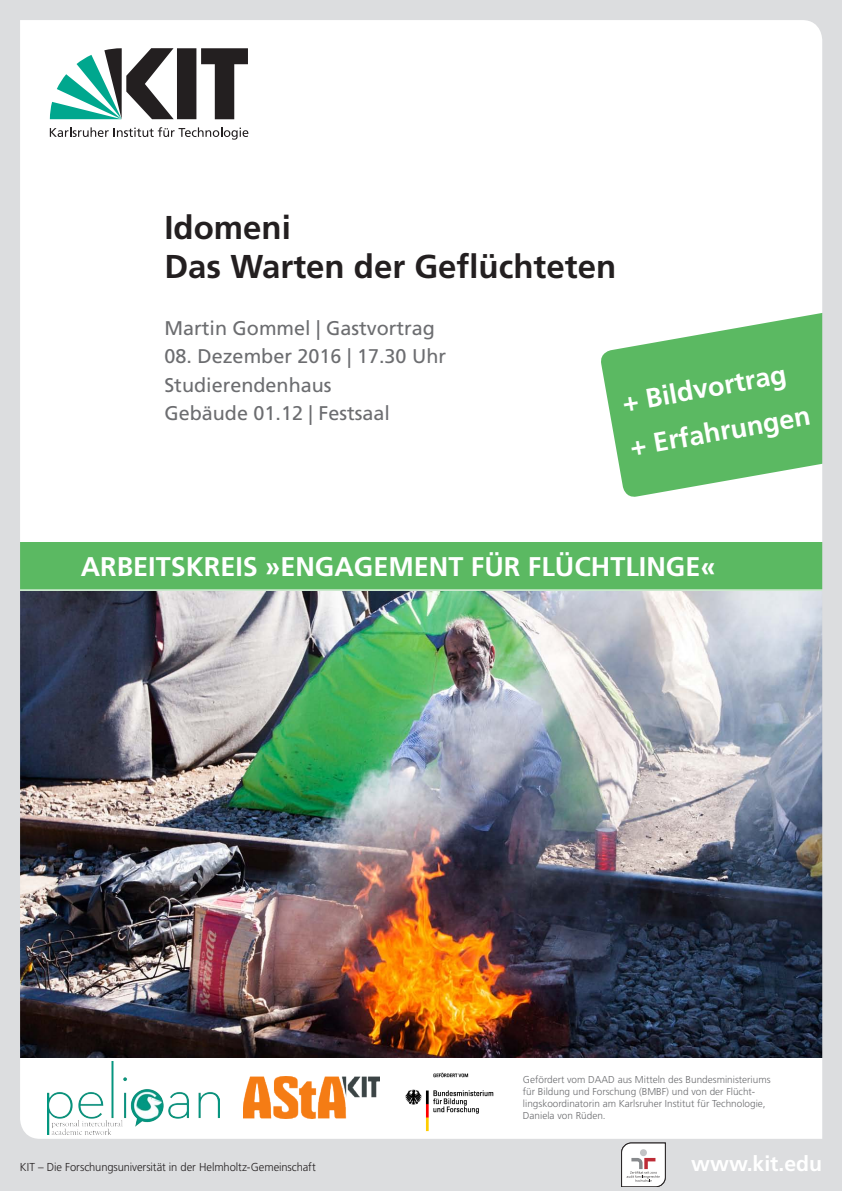
<style>
.page{position:relative;width:842px;height:1191px;background:#fff}
.page>*{position:absolute;margin:0;border:0;box-sizing:border-box;transform-origin:0 0}
.Titel{font:700 33px "Frutiger LT Std";color:#231f20}
.Slogan{font:700 27px "Frutiger LT Std";color:#fff}
.Titel-2{font:700 27px "Frutiger LT Std";color:#fff}
.t1{font:700 21.2px "Frutiger LT Std";color:#fff}
.Titel-3{font:19.8px/28.3px "Frutiger LT Std";color:#6c6d70}
.t2{font:300 11.5px "Frutiger LT Std";letter-spacing:-.01em;color:#231f20}
.Slogan-2{font:300 10px/12px "Frutiger LT Std";color:#6c6d70}
</style>
<div class="page">
<img style="left:0;top:0;width:842px;height:1191px">
<svg style="left:621px;top:1142px;width:44px;height:45px"></svg>
<svg style="left:50px;top:48px;width:198px;height:71px"></svg>
<svg style="left:50px;top:127px;width:198px;height:12px"></svg>
<p class="Titel" style="left:164px;top:208px;width:128px">Idomeni</p>
<p class="Titel" style="left:164px;top:247px;width:453px">Das Warten der Geflüchteten</p>
<p class="Titel-3" style="left:164px;top:314px;width:272px">Martin Gommel | Gastvortrag</p>
<p class="Titel-3" style="left:164px;top:342px;width:283px">08. Dezember 2016 | 17.30 Uhr<br>Studierendenhaus<br>Gebäude 01.12 | Festsaal</p>
<p class="Titel-2" style="left:620px;top:387px;width:168px;rotate:-10deg">+ Bildvortrag</p>
<p class="Titel-2" style="left:627px;top:431px;width:184px;rotate:-10deg">+ Erfahrungen</p>
<p class="Slogan" style="left:81px;top:550px;width:636px">ARBEITSKREIS »ENGAGEMENT FÜR FLÜCHTLINGE«</p>
<p class="Slogan-2" style="left:523px;top:1073px;width:249px">Gefördert vom DAAD aus Mitteln des Bundesministeriums</p>
<p class="Slogan-2" style="left:523px;top:1085px;width:244px">für Bildung und Forschung (BMBF) und von der Flücht&shy;lingskoordinatorin am Karlsruher Institut für Technologie,<br>Daniela von Rüden.</p>
<p class="t2" style="left:20px;top:1160px;width:297px">KIT – Die Forschungsuniversität in der Helmholtz-Gemeinschaft</p>
<h3 class="t1" style="left:691px;top:1151px;width:132px">www.kit.edu</h3>
</div>
